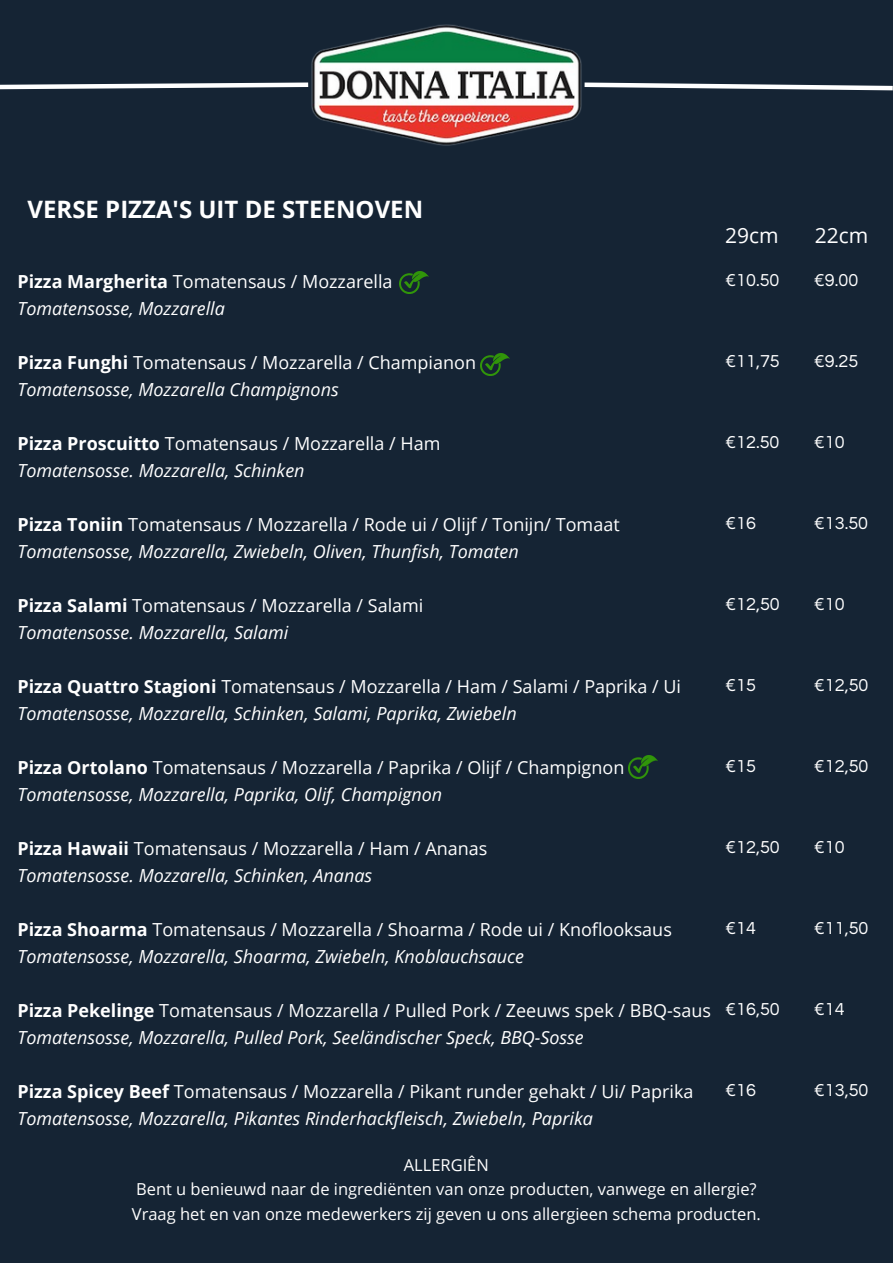
<style>
.page{position:relative;width:893px;height:1264px;background:#fff}
.page>*{position:absolute;margin:0;border:0;box-sizing:border-box;transform-origin:0 0}
.t1{font:700 24px "Open Sans";color:#fff}
.t2{font:21px "Open Sans";color:#fff}
.t3{font:italic 18px/27px "Open Sans";color:#fff}
.t4{font:18px/27px "Open Sans";color:#fff}
.t5{font:18px "Questrial";color:#fff}
.t6{font:16.5px/24.8px "Open Sans";color:#fff;text-align:center}
.s1{font-weight:700;font-style:normal}
.s2{font-style:normal}
.s3{font-weight:700}
.s4{font-style:italic}
</style>
<div class="page">
<div style="left:0;top:0;width:892px;height:1262px;background:#152434"></div>
<svg style="left:584px;top:82px;width:308px;height:9px"></svg>
<svg style="left:0;top:82px;width:308px;height:8px"></svg>
<img style="left:308px;top:24px;width:274px;height:122px">
<img style="left:399px;top:271px;width:29px;height:23px">
<img style="left:480px;top:353px;width:29px;height:23px">
<img style="left:628px;top:755px;width:29px;height:23px">
<h1 class="t1" style="left:28px;top:192px;width:397px">VERSE PIZZA'S UIT DE STEENOVEN</h1>
<p class="t3" style="left:17px;top:268px;width:376px"><span class="s1">Pizza Margherita</span> <span class="s2">Tomatensaus / Mozzarella<br></span>Tomatensosse, Mozzarella</p>
<p class="t3" style="left:17px;top:349px;width:460px"><span class="s1">Pizza Funghi</span> <span class="s2">Tomatensaus / Mozzarella / Champianon<br></span>Tomatensosse, Mozzarella Champignons</p>
<p class="t3" style="left:17px;top:430px;width:424px"><span class="s1">Pizza Proscuitto</span> <span class="s2">Tomatensaus / Mozzarella / Ham<br></span>Tomatensosse. Mozzarella, Schinken</p>
<p class="t3" style="left:17px;top:510px;width:603px"><span class="s1">Pizza Toniin</span> <span class="s2">Tomatensaus / Mozzarella / Rode ui / Olijf / Tonijn/ Tomaat<br></span>Tomatensosse, Mozzarella, Zwiebeln, Oliven, Thunfish, Tomaten</p>
<p class="t3" style="left:17px;top:591px;width:407px"><span class="s1">Pizza Salami</span> <span class="s2">Tomatensaus / Mozzarella / Salami<br></span>Tomatensosse. Mozzarella, Salami</p>
<p class="t3" style="left:17px;top:672px;width:665px"><span class="s1">Pizza Quattro Stagioni</span> <span class="s2">Tomatensaus / Mozzarella / Ham / Salami / Paprika / Ui<br></span>Tomatensosse, Mozzarella, Schinken, Salami, Paprika, Zwiebeln</p>
<p class="t4" style="left:17px;top:753px;width:608px"><span class="s3">Pizza Ortolano</span> Tomatensaus / Mozzarella / Paprika / Olijf / Champignon<br><span class="s4">Tomatensosse, Mozzarella, Paprika, Olif, Champignon</span></p>
<p class="t3" style="left:17px;top:834px;width:471px"><span class="s1">Pizza Hawaii</span> <span class="s2">Tomatensaus / Mozzarella / Ham / Ananas<br></span>Tomatensosse. Mozzarella, Schinken, Ananas</p>
<p class="t3" style="left:17px;top:915px;width:656px"><span class="s1">Pizza Shoarma</span> <span class="s2">Tomatensaus / Mozzarella / Shoarma / Rode ui / Knoflooksaus<br></span>Tomatensosse, Mozzarella, Shoarma, Zwiebeln, Knoblauchsauce</p>
<p class="t3" style="left:17px;top:996px;width:695px"><span class="s1">Pizza Pekelinge</span> <span class="s2">Tomatensaus / Mozzarella / Pulled Pork / Zeeuws spek / BBQ-saus<br></span>Tomatensosse, Mozzarella, Pulled Pork, Seeländischer Speck, BBQ-Sosse</p>
<p class="t3" style="left:17px;top:1077px;width:677px"><span class="s1">Pizza Spicey Beef</span> <span class="s2">Tomatensaus / Mozzarella / Pikant runder gehakt / Ui/ Paprika<br></span>Tomatensosse, Mozzarella, Pikantes Rinderhackfleisch, Zwiebeln, Paprika</p>
<p class="t2" style="left:725px;top:220px;width:55px">29cm</p>
<p class="t2" style="left:814px;top:220px;width:55px">22cm</p>
<p class="t5" style="left:813px;top:271px;width:46px">€9.00</p>
<p class="t5" style="left:725px;top:271px;width:56px">€10.50</p>
<p class="t5" style="left:725px;top:352px;width:56px">€11,75</p>
<p class="t5" style="left:813px;top:352px;width:46px">€9.25</p>
<p class="t5" style="left:725px;top:433px;width:56px">€12.50</p>
<p class="t5" style="left:813px;top:433px;width:32px">€10</p>
<p class="t5" style="left:725px;top:514px;width:32px">€16</p>
<p class="t5" style="left:813px;top:514px;width:56px">€13.50</p>
<p class="t5" style="left:725px;top:595px;width:56px">€12,50</p>
<p class="t5" style="left:813px;top:595px;width:32px">€10</p>
<p class="t5" style="left:725px;top:676px;width:32px">€15</p>
<p class="t5" style="left:813px;top:676px;width:56px">€12,50</p>
<p class="t5" style="left:725px;top:757px;width:32px">€15</p>
<p class="t5" style="left:813px;top:757px;width:56px">€12,50</p>
<p class="t5" style="left:725px;top:838px;width:56px">€12,50</p>
<p class="t5" style="left:813px;top:838px;width:32px">€10</p>
<p class="t5" style="left:725px;top:919px;width:32px">€14</p>
<p class="t5" style="left:813px;top:919px;width:56px">€11,50</p>
<p class="t5" style="left:725px;top:1000px;width:56px">€16,50</p>
<p class="t5" style="left:813px;top:1000px;width:32px">€14</p>
<p class="t5" style="left:725px;top:1080px;width:32px">€16</p>
<p class="t5" style="left:813px;top:1080px;width:56px">€13,50</p>
<p class="t6" style="left:132px;top:1151px;width:630px">ALLERGIÊN<br>Bent u benieuwd naar de ingrediënten van onze producten, vanwege en allergie?<br>Vraag het en van onze medewerkers zij geven u ons allergieen schema producten.</p>
</div>
